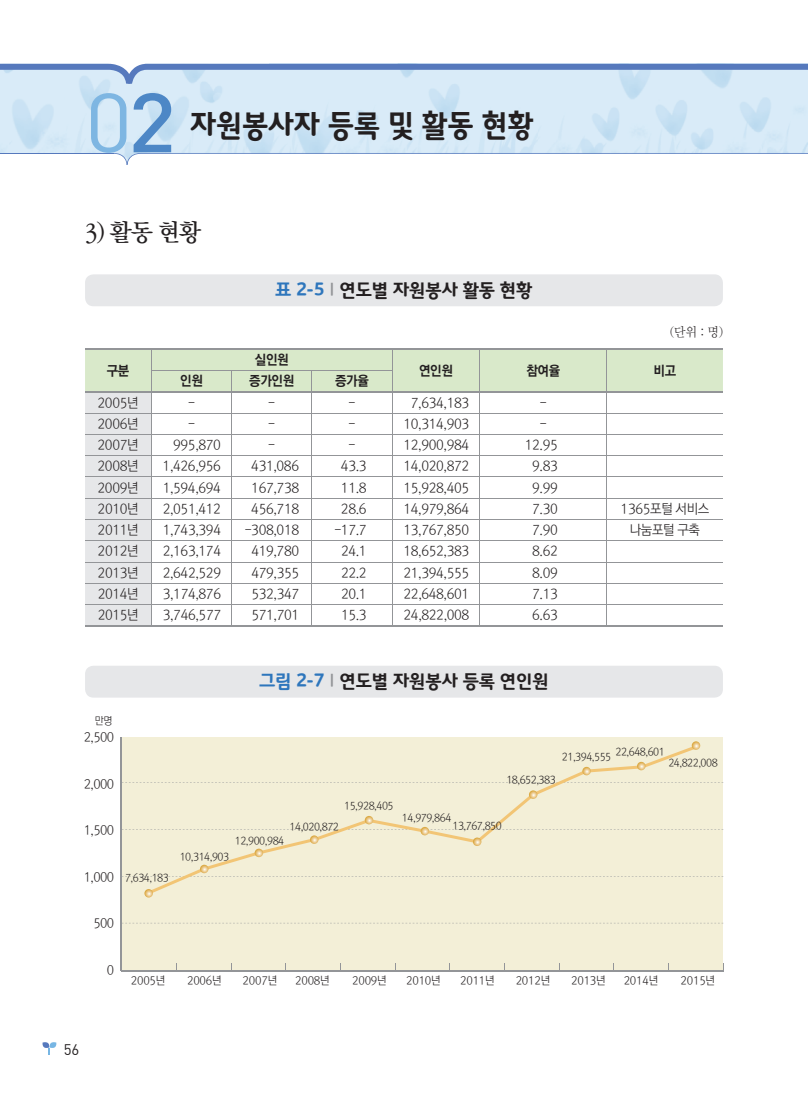
<style>
.page{position:relative;width:808px;height:1106px;background:#fff}
.page>*{position:absolute;margin:0;border:0;box-sizing:border-box;transform-origin:0 0}
.t1{font:82.5px "Dinreg";color:#7eb6e2;scale:1.1 1}
.t2{font:700 30px "Moebius Korea";letter-spacing:.01em;color:#231f20;scale:.95 1}
.t3{font:24px "Rix Mj B";color:#231f20}
.t4{font:700 18px "Moebius Korea";color:#231f20}
.t5{font:15px "Dinreg";color:#231f20}
.t6{font:13.5px "Rix Go L";letter-spacing:-.03em;color:#231f20;scale:.95 1}
.t7{font:13.5px "Rix Go EB";letter-spacing:-.03em;color:#231f20;scale:.95 1}
.t8{font:12.75px "Rix Go L";letter-spacing:-.05em;color:#231f20;scale:.95 1}
.t9{font:12.75px "Rix Mj L";color:#231f20}
.t10{font:11.25px "Rix Go L";letter-spacing:-.02em;color:#231f20;scale:.95 1}
.t11{font:10.5px "Rix Go L";letter-spacing:-.05em;color:#231f20;scale:.95 1}
.s1{font-family:"Dinmed";color:#4d87c6}
.s2{color:#2e76bc}
.s3{font-weight:400;color:#939598}
</style>
<div class="page">
<svg style="left:42px;top:1042px;width:15px;height:13px"></svg>
<img style="left:0;top:84px;width:269px;height:69px">
<img style="left:269px;top:84px;width:539px;height:69px">
<hr style="left:0;top:153px;width:113px;height:1px;background:#5679bd">
<svg style="left:113px;top:153px;width:695px;height:12px"></svg>
<svg style="left:0;top:64px;width:808px;height:20px;background:#b0c8e6"></svg>
<svg style="left:85px;top:350px;width:638px;height:275px"></svg>
<hr style="left:85px;top:349px;width:66px;height:1px;background:#939598">
<hr style="left:85px;top:391px;width:66px;height:1px;background:#939598">
<hr style="left:151px;top:349px;width:81px;height:1px;background:#939598">
<hr style="left:232px;top:349px;width:80px;height:1px;background:#939598">
<hr style="left:312px;top:349px;width:80px;height:1px;background:#939598">
<hr style="left:392px;top:349px;width:88px;height:1px;background:#939598">
<hr style="left:480px;top:349px;width:127px;height:1px;background:#939598">
<hr style="left:607px;top:349px;width:116px;height:1px;background:#939598">
<hr style="left:392px;top:391px;width:88px;height:1px;background:#939598">
<hr style="left:480px;top:391px;width:127px;height:1px;background:#939598">
<hr style="left:607px;top:391px;width:116px;height:1px;background:#939598">
<hr style="left:151px;top:391px;width:81px;height:1px;background:#939598">
<hr style="left:232px;top:391px;width:80px;height:1px;background:#939598">
<hr style="left:312px;top:391px;width:80px;height:1px;background:#939598">
<hr style="left:85px;top:625px;width:66px;height:1px;background:#939598">
<hr style="left:151px;top:625px;width:81px;height:1px;background:#939598">
<hr style="left:232px;top:625px;width:80px;height:1px;background:#939598">
<hr style="left:312px;top:625px;width:80px;height:1px;background:#939598">
<hr style="left:392px;top:625px;width:88px;height:1px;background:#939598">
<hr style="left:480px;top:625px;width:127px;height:1px;background:#939598">
<hr style="left:607px;top:625px;width:116px;height:1px;background:#939598">
<div style="left:85px;top:274px;width:638px;height:32px;background:#e6e7e9;border-radius:9px"></div>
<div style="left:85px;top:665px;width:638px;height:32px;background:#e6e7e9;border-radius:9px"></div>
<div style="left:122px;top:737px;width:601px;height:234px;background:#f3efd7"></div>
<hr style="left:121px;top:970px;width:602px;height:1px;background:#939598">
<hr style="left:121px;top:737px;width:1px;height:234px;background:#939598">
<svg style="left:122px;top:922px;width:601px;height:1px"></svg>
<svg style="left:122px;top:782px;width:601px;height:1px"></svg>
<svg style="left:148px;top:745px;width:548px;height:148px"></svg>
<svg style="left:122px;top:864px;width:601px;height:13px"></svg>
<svg style="left:529px;top:790px;width:8px;height:9px"></svg>
<svg style="left:122px;top:816px;width:601px;height:41px"></svg>
<svg style="left:582px;top:767px;width:9px;height:8px"></svg>
<svg style="left:637px;top:761px;width:8px;height:9px"></svg>
<svg style="left:692px;top:741px;width:8px;height:8px"></svg>
<svg style="left:144px;top:889px;width:9px;height:8px"></svg>
<h1 class="t1" style="left:85px;top:71px;width:84px">0<span class="s1">2</span></h1>
<h2 class="t2" style="left:190px;top:108px;width:362px">자원봉사자 등록 및 활동 현황</h2>
<h3 class="t3" style="left:85px;top:219px;width:117px">3) 활동 현황</h3>
<h3 class="t4" style="left:275px;top:279px;width:259px"><span class="s2">표 2-5</span> <span class="s3">I</span> 연도별 자원봉사 활동 현황</h3>
<p class="t9" style="left:670px;top:324px;width:54px">(단위 : 명)</p>
<p class="t7" style="left:107px;top:362px;width:25px">구분</p>
<p class="t7" style="left:255px;top:352px;width:37px">실인원</p>
<p class="t7" style="left:180px;top:373px;width:25px">인원</p>
<p class="t7" style="left:249px;top:373px;width:49px">증가인원</p>
<p class="t7" style="left:335px;top:373px;width:37px">증가율</p>
<p class="t7" style="left:419px;top:362px;width:37px">연인원</p>
<p class="t7" style="left:526px;top:362px;width:37px">참여율</p>
<p class="t7" style="left:654px;top:362px;width:25px">비고</p>
<p class="t6" style="left:98px;top:394px;width:45px">2005년</p>
<p class="t6" style="left:188px;top:394px;width:9px">-</p>
<p class="t6" style="left:268px;top:394px;width:9px">-</p>
<p class="t6" style="left:348px;top:394px;width:9px">-</p>
<p class="t6" style="left:411px;top:394px;width:63px">7,634,183</p>
<p class="t6" style="left:540px;top:394px;width:9px">-</p>
<p class="t6" style="left:98px;top:416px;width:45px">2006년</p>
<p class="t6" style="left:188px;top:416px;width:9px">-</p>
<p class="t6" style="left:268px;top:416px;width:9px">-</p>
<p class="t6" style="left:348px;top:416px;width:9px">-</p>
<p class="t6" style="left:403px;top:416px;width:71px">10,314,903</p>
<p class="t6" style="left:540px;top:416px;width:9px">-</p>
<p class="t6" style="left:98px;top:437px;width:45px">2007년</p>
<p class="t6" style="left:173px;top:437px;width:52px">995,870</p>
<p class="t6" style="left:268px;top:437px;width:9px">-</p>
<p class="t6" style="left:348px;top:437px;width:9px">-</p>
<p class="t6" style="left:403px;top:437px;width:71px">12,900,984</p>
<p class="t6" style="left:525px;top:437px;width:36px">12.95</p>
<p class="t6" style="left:98px;top:458px;width:45px">2008년</p>
<p class="t6" style="left:163px;top:458px;width:63px">1,426,956</p>
<p class="t6" style="left:251px;top:458px;width:52px">431,086</p>
<p class="t6" style="left:341px;top:458px;width:29px">43.3</p>
<p class="t6" style="left:403px;top:458px;width:71px">14,020,872</p>
<p class="t6" style="left:532px;top:458px;width:29px">9.83</p>
<p class="t6" style="left:98px;top:479px;width:45px">2009년</p>
<p class="t6" style="left:163px;top:479px;width:63px">1,594,694</p>
<p class="t6" style="left:251px;top:479px;width:52px">167,738</p>
<p class="t6" style="left:341px;top:479px;width:29px">11.8</p>
<p class="t6" style="left:403px;top:479px;width:71px">15,928,405</p>
<p class="t6" style="left:532px;top:479px;width:29px">9.99</p>
<p class="t6" style="left:98px;top:501px;width:45px">2010년</p>
<p class="t6" style="left:163px;top:501px;width:63px">2,051,412</p>
<p class="t6" style="left:251px;top:501px;width:52px">456,718</p>
<p class="t6" style="left:341px;top:501px;width:29px">28.6</p>
<p class="t6" style="left:403px;top:501px;width:71px">14,979,864</p>
<p class="t6" style="left:532px;top:501px;width:29px">7.30</p>
<p class="t6" style="left:621px;top:501px;width:95px">1365포털 서비스</p>
<p class="t6" style="left:98px;top:522px;width:45px">2011년</p>
<p class="t6" style="left:163px;top:522px;width:63px">1,743,394</p>
<p class="t6" style="left:245px;top:522px;width:59px">-308,018</p>
<p class="t6" style="left:334px;top:522px;width:36px">-17.7</p>
<p class="t6" style="left:403px;top:522px;width:71px">13,767,850</p>
<p class="t6" style="left:532px;top:522px;width:29px">7.90</p>
<p class="t6" style="left:630px;top:522px;width:76px">나눔포털 구축</p>
<p class="t6" style="left:98px;top:543px;width:45px">2012년</p>
<p class="t6" style="left:163px;top:543px;width:63px">2,163,174</p>
<p class="t6" style="left:251px;top:543px;width:52px">419,780</p>
<p class="t6" style="left:341px;top:543px;width:29px">24.1</p>
<p class="t6" style="left:403px;top:543px;width:71px">18,652,383</p>
<p class="t6" style="left:532px;top:543px;width:29px">8.62</p>
<p class="t6" style="left:98px;top:564px;width:45px">2013년</p>
<p class="t6" style="left:163px;top:564px;width:63px">2,642,529</p>
<p class="t6" style="left:251px;top:564px;width:52px">479,355</p>
<p class="t6" style="left:341px;top:564px;width:29px">22.2</p>
<p class="t6" style="left:403px;top:564px;width:71px">21,394,555</p>
<p class="t6" style="left:532px;top:564px;width:29px">8.09</p>
<p class="t6" style="left:98px;top:586px;width:45px">2014년</p>
<p class="t6" style="left:163px;top:586px;width:63px">3,174,876</p>
<p class="t6" style="left:251px;top:586px;width:52px">532,347</p>
<p class="t6" style="left:341px;top:586px;width:29px">20.1</p>
<p class="t6" style="left:404px;top:586px;width:71px">22,648,601</p>
<p class="t6" style="left:532px;top:586px;width:29px">7.13</p>
<p class="t6" style="left:98px;top:607px;width:45px">2015년</p>
<p class="t6" style="left:163px;top:607px;width:63px">3,746,577</p>
<p class="t6" style="left:251px;top:607px;width:52px">571,701</p>
<p class="t6" style="left:341px;top:607px;width:29px">15.3</p>
<p class="t6" style="left:404px;top:607px;width:71px">24,822,008</p>
<p class="t6" style="left:532px;top:607px;width:29px">6.63</p>
<p class="t11" style="left:95px;top:714px;width:20px">만명</p>
<p class="t8" style="left:84px;top:730px;width:33px">2,500</p>
<p class="t8" style="left:84px;top:776px;width:33px">2,000</p>
<p class="t8" style="left:84px;top:823px;width:33px">1,500</p>
<p class="t8" style="left:84px;top:869px;width:33px">1,000</p>
<p class="t8" style="left:93px;top:916px;width:23px">500</p>
<p class="t8" style="left:107px;top:962px;width:9px">0</p>
<h3 class="t4" style="left:259px;top:671px;width:291px"><span class="s2">그림 2-7</span> <span class="s3">I</span> 연도별 자원봉사 등록 연인원</h3>
<p class="t11" style="left:615px;top:746px;width:53px">22,648,601</p>
<p class="t11" style="left:562px;top:751px;width:53px">21,394,555</p>
<p class="t11" style="left:668px;top:756px;width:53px">24,822,008</p>
<p class="t11" style="left:125px;top:871px;width:48px">7,634,183</p>
<p class="t11" style="left:344px;top:800px;width:53px">15,928,405</p>
<p class="t11" style="left:290px;top:820px;width:53px">14,020,872</p>
<p class="t11" style="left:235px;top:834px;width:53px">12,900,984</p>
<p class="t11" style="left:180px;top:850px;width:53px">10,314,903</p>
<p class="t11" style="left:506px;top:774px;width:53px">18,652,383</p>
<p class="t11" style="left:402px;top:811px;width:53px">14,979,864</p>
<p class="t11" style="left:452px;top:819px;width:53px">13,767,850</p>
<p class="t10" style="left:131px;top:974px;width:38px">2005년</p>
<p class="t10" style="left:187px;top:974px;width:38px">2006년</p>
<p class="t10" style="left:243px;top:974px;width:38px">2007년</p>
<p class="t10" style="left:295px;top:974px;width:38px">2008년</p>
<p class="t10" style="left:352px;top:974px;width:38px">2009년</p>
<p class="t10" style="left:406px;top:974px;width:38px">2010년</p>
<p class="t10" style="left:460px;top:974px;width:38px">2011년</p>
<p class="t10" style="left:516px;top:974px;width:38px">2012년</p>
<p class="t10" style="left:571px;top:974px;width:38px">2013년</p>
<p class="t10" style="left:624px;top:974px;width:38px">2014년</p>
<p class="t10" style="left:680px;top:974px;width:38px">2015년</p>
<p class="t5" style="left:64px;top:1040px;width:17px">56</p>
</div>
